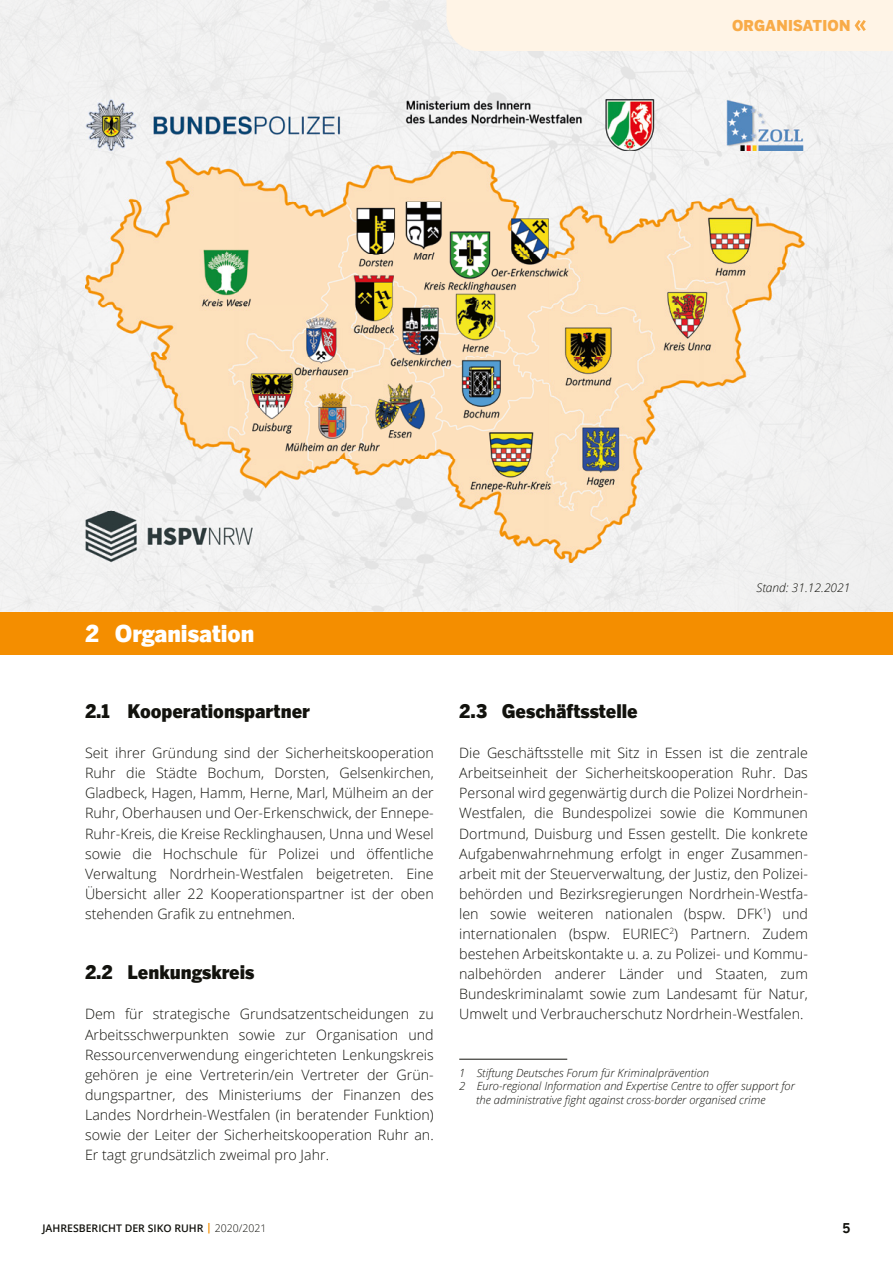
<style>
.page{position:relative;width:893px;height:1263px;background:#fff}
.page>*{position:absolute;margin:0;border:0;box-sizing:border-box;transform-origin:0 0}
.t1{font:900 23.25px "Benton Gothic";color:#fff}
.t2{font:900 18.75px "Benton Gothic";color:#12120d}
.t3{font:900 15px "Benton Gothic";letter-spacing:.015em;color:#f8ab48}
.t4{font:300 14.25px/20.1px "Open Sans";color:#12120d;text-align:justify}
.t5{font:700 13.5px "Benton Gothic";color:#12120d}
.t6{font:italic 300 12px "Open Sans";color:#12120d}
.t7{font:italic 300 11.25px "Open Sans";color:#12120d}
.t8{font:600 10.5px "Open Sans";color:#12120d}
.s1{font-weight:700;color:#f48e00}
.s2{font-weight:300}
</style>
<div class="page">
<div style="left:0;top:0;width:893px;height:612px;background:#f1f1f1"></div>
<img style="left:85px;top:100px;width:723px;height:463px">
<div style="left:0;top:612px;width:893px;height:42px;background:#f48e00"></div>
<hr style="left:459px;top:1059px;width:108px;height:1px;background:#12120d">
<div style="left:446px;top:0;width:447px;height:51px;background:#fff4e6"></div>
<hr style="left:0;top:115px;width:1px;height:42px;background:#f48e00">
<p class="t3" style="left:732px;top:16px;width:120px">ORGANISATION</p>
<h1 class="t1" style="left:85px;top:618px;width:171px">2 Organisation</h1>
<h2 class="t2" style="left:85px;top:699px;width:226px">2.1 Kooperationspartner</h2>
<p class="t4" style="left:85px;top:742px;width:350px">Seit ihrer Gründung sind der Sicherheitskooperation Ruhr die Städte Bochum, Dorsten, Gelsenkirchen, Gladbeck, Hagen, Hamm, Herne, Marl, Mülheim an der Ruhr, Oberhausen und Oer-Erkenschwick, der Ennepe-Ruhr-Kreis, die Kreise Recklinghausen, Unna und Wesel sowie die Hochschule für Polizei und öffentliche Verwaltung Nordrhein-Westfalen beigetreten. Eine Übersicht aller 22 Kooperationspartner ist der oben stehenden Grafik zu entnehmen.</p>
<h2 class="t2" style="left:85px;top:960px;width:171px">2.2 Lenkungskreis</h2>
<p class="t4" style="left:85px;top:1004px;width:350px">Dem für strategische Grundsatzentscheidungen zu Arbeitsschwerpunkten sowie zur Organisation und Ressourcenverwendung eingerichteten Lenkungskreis gehören je eine Vertreterin/ein Vertreter der Grün&shy;dungspartner, des Ministeriums der Finanzen des Landes Nordrhein-Westfalen (in beratender Funktion) sowie der Leiter der Sicherheitskooperation Ruhr an.<br>Er tagt grundsätzlich zweimal pro Jahr.</p>
<h2 class="t2" style="left:459px;top:699px;width:180px">2.3 Geschäftsstelle</h2>
<p class="t6" style="left:756px;top:579px;width:96px">Stand: 31.12.2021</p>
<p class="t4" style="left:459px;top:742px;width:350px">Die Geschäftsstelle mit Sitz in Essen ist die zentrale Arbeitseinheit der Sicherheitskooperation Ruhr. Das Personal wird gegenwärtig durch die Polizei Nordrhein-Westfalen, die Bundespolizei sowie die Kommunen Dortmund, Duisburg und Essen gestellt. Die konkrete Aufgabenwahrnehmung erfolgt in enger Zusammen&shy;arbeit mit der Steuerverwaltung, der Justiz, den Polizei&shy;behörden und Bezirksregierungen Nordrhein-Westfa&shy;len sowie weiteren nationalen (bspw. DFK<sup>1</sup>) und internationalen (bspw. EURIEC<sup>2</sup>) Partnern. Zudem bestehen Arbeitskontakte u. a. zu Polizei- und Kommu&shy;nalbehörden anderer Länder und Staaten, zum Bundeskriminalamt sowie zum Landesamt für Natur, Umwelt und Verbraucherschutz Nordrhein-Westfalen.</p>
<p class="t7" style="left:459px;top:1065px;width:251px">1 Stiftung Deutsches Forum für Kriminalprävention</p>
<p class="t7" style="left:459px;top:1078px;width:337px">2 Euro-regional Information and Expertise Centre to offer support for</p>
<p class="t7" style="left:476px;top:1092px;width:291px">the administrative fight against cross-border organised crime</p>
<p class="t8" style="left:43px;top:1221px;width:225px">JAHRESBERICHT DER SIKO RUHR <span class="s1">|</span> <span class="s2">2020/2021</span></p>
<p class="t5" style="left:842px;top:1220px;width:9px">5</p>
</div>
